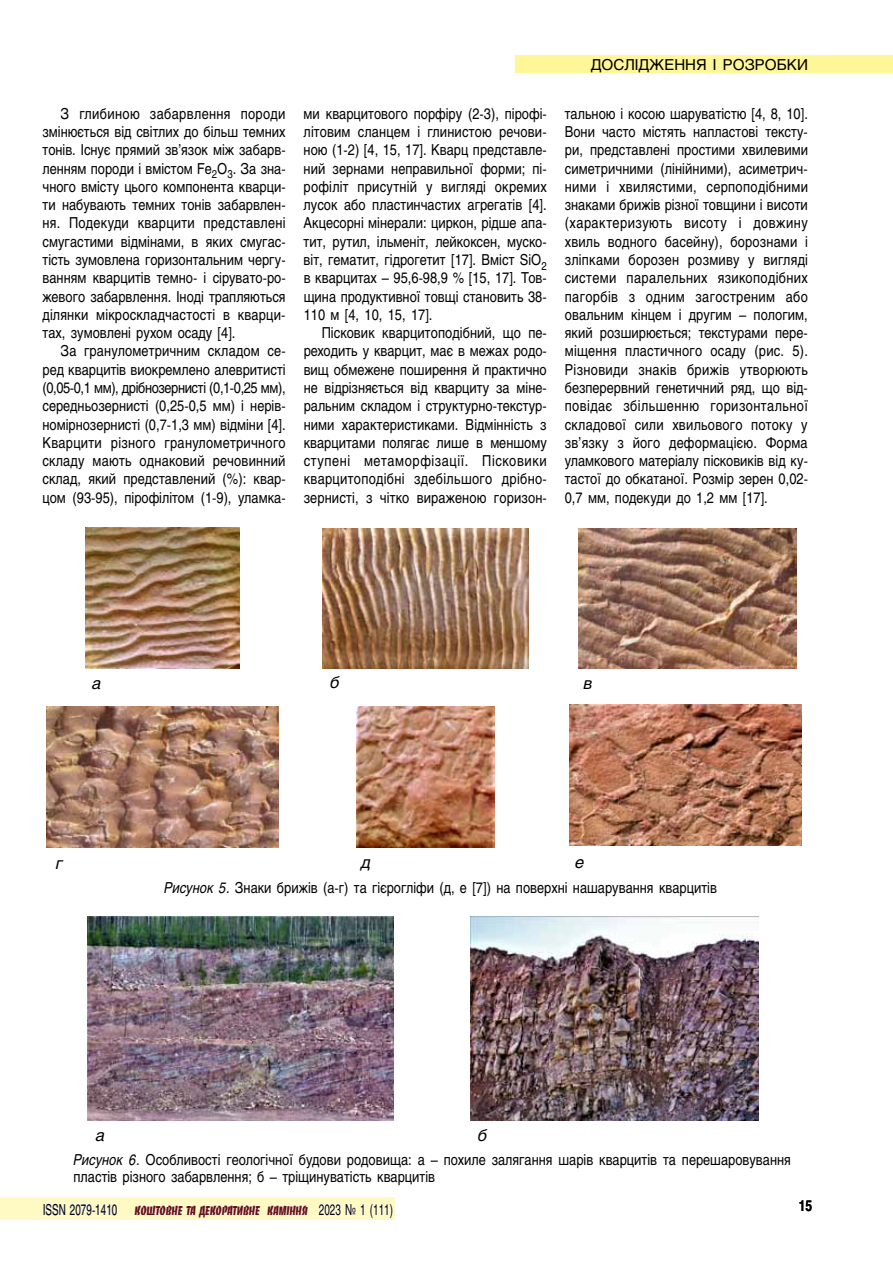
<style>
.page{position:relative;width:893px;height:1263px;background:#fff}
.page>*{position:absolute;margin:0;border:0;box-sizing:border-box;transform-origin:0 0}
.t1{font:italic 16.5px "Helios";color:#000}
.t2{font:15px/18.3px "Helios";color:#000;text-align:justify;scale:.85 1}
.t3{font:15px "Helios";color:#000}
.t4{font:700 15px "Helios";color:#000;scale:.8 1}
.t5{font:13.5px "Banco Heavy C";color:#671316;scale:.8 1}
.s1{font-style:italic}
.s2{font-family:"Helios";font-size:15px;color:#000}
</style>
<div class="page">
<div style="left:0;top:1197px;width:395px;height:23px;background:#fffac3"></div>
<svg style="left:134px;top:1204px;width:127px;height:14px"></svg>
<svg style="left:267px;top:1204px;width:41px;height:11px"></svg>
<svg style="left:318px;top:1203px;width:75px;height:15px"></svg>
<svg style="left:44px;top:1203px;width:74px;height:12px"></svg>
<div style="left:515px;top:55px;width:378px;height:17px;background:#fff797"></div>
<img style="left:85px;top:528px;width:154px;height:140px">
<img style="left:322px;top:528px;width:206px;height:140px">
<img style="left:578px;top:528px;width:219px;height:141px">
<img style="left:356px;top:707px;width:138px;height:140px">
<img style="left:569px;top:705px;width:232px;height:140px">
<img style="left:46px;top:707px;width:232px;height:140px">
<img style="left:88px;top:917px;width:305px;height:204px">
<img style="left:470px;top:917px;width:288px;height:204px">
<p class="t2" style="left:43px;top:104px;width:288px;text-indent:18px">З глибиною забарвлення породи змінюється від світлих до більш темних тонів. Існує прямий зв’язок між забарв&shy;ленням породи і вмістом Fe<sub>2</sub>O<sub>3</sub>. За зна&shy;чного вмісту цього компонента кварци&shy;ти набувають темних тонів забарвлен&shy;ня. Подекуди кварцити представлені смугастими відмінами, в яких смугас&shy;тість зумовлена горизонтальним чергу&shy;ванням кварцитів темно- і сірувато-ро&shy;жевого забарвлення. Іноді трапляються ділянки мікроскладчастості в кварци&shy;тах, зумовлені рухом осаду [4].</p>
<p class="t2" style="left:43px;top:342px;width:288px;text-indent:18px">За гранулометричним складом се&shy;ред кварцитів виокремлено алевритисті (0,05-0,1 мм), дрібнозернисті (0,1-0,25 мм), середньозернисті (0,25-0,5 мм) і нерів&shy;номірнозернисті (0,7-1,3 мм) відміни [4].<br>Кварцити різного гранулометричного складу мають однаковий речовинний склад, який представлений (%): квар&shy;цом (93-95), пірофілітом (1-9), уламка-</p>
<p class="t2" style="left:304px;top:104px;width:288px">ми кварцитового порфіру (2-3), пірофі&shy;літовим сланцем і глинистою речови&shy;ною (1-2) [4, 15, 17]. Кварц представле&shy;ний зернами неправильної форми; пі&shy;рофіліт присутній у вигляді окремих лусок або пластинчастих агрегатів [4].<br>Акцесорні мінерали: циркон, рідше апа&shy;тит, рутил, ільменіт, лейкоксен, муско&shy;віт, гематит, гідрогетит [17]. Вміст SiO<sub>2 </sub>в кварцитах – 95,6-98,9 % [15, 17]. Тов&shy;щина продуктивної товщі становить 38- 110 м [4, 10, 15, 17].</p>
<p class="t2" style="left:304px;top:323px;width:288px;text-indent:18px">Пісковик кварцитоподібний, що пе&shy;реходить у кварцит, має в межах родо&shy;вищ обмежене поширення й практично не відрізняється від кварциту за міне&shy;ральним складом і структурно-текстур&shy;ними характеристиками. Відмінність з кварцитами полягає лише в меншому ступені метаморфізації. Пісковики кварцитоподібні здебільшого дрібно&shy;зернисті, з чітко вираженою горизон-</p>
<p class="t3" style="left:591px;top:55px;width:219px">ДОСЛІДЖЕННЯ І РОЗРОБКИ</p>
<p class="t2" style="left:565px;top:104px;width:288px">тальною і косою шаруватістю [4, 8, 10].<br>Вони часто містять напластові тексту&shy;ри, представлені простими хвилевими симетричними (лінійними), асиметрич&shy;ними і хвилястими, серпоподібними знаками брижів різної товщини і висоти (характеризують висоту і довжину хвиль водного басейну), борознами і зліпками борозен розмиву у вигляді системи паралельних язикоподібних пагорбів з одним загостреним або овальним кінцем і другим – пологим, який розширюється; текстурами пере&shy;міщення пластичного осаду (рис. 5).<br>Різновиди знаків брижів утворюють безперервний генетичний ряд, що від&shy;повідає збільшенню горизонтальної складової сили хвильового потоку у зв’язку з його деформацією. Форма уламкового матеріалу пісковиків від ку&shy;тастої до обкатаної. Розмір зерен 0,02- 0,7 мм, подекуди до 1,2 мм [17].</p>
<p class="t1" style="left:92px;top:673px;width:11px">а</p>
<p class="t1" style="left:330px;top:673px;width:11px">б</p>
<p class="t1" style="left:583px;top:673px;width:10px">в</p>
<p class="t1" style="left:56px;top:853px;width:8px">г</p>
<p class="t1" style="left:361px;top:852px;width:11px">д</p>
<p class="t1" style="left:575px;top:852px;width:11px">е</p>
<p class="t2" style="left:164px;top:878px;width:652px"><span class="s1">Рисунок 5.</span> Знаки брижів (а-г) та гієрогліфи (д, е [7]) на поверхні нашарування кварцитів</p>
<p class="t1" style="left:96px;top:1125px;width:11px">а</p>
<p class="t1" style="left:478px;top:1125px;width:11px">б</p>
<p class="t2" style="left:74px;top:1151px;width:845px;line-height:16.5px"><span class="s1">Рисунок 6.</span> Особливості геологічної будови родовища: а – похиле залягання шарів кварцитів та перешаровування пластів різного забарвлення; б – тріщинуватість кварцитів</p>
<p class="t5" style="left:43px;top:1202px;width:439px"><span class="s2">ISSN 2079-1410</span> коштовне та декоративне каміння <span class="s2">2023 № 1 (111)</span></p>
<p class="t4" style="left:799px;top:1197px;width:18px">15</p>
</div>
